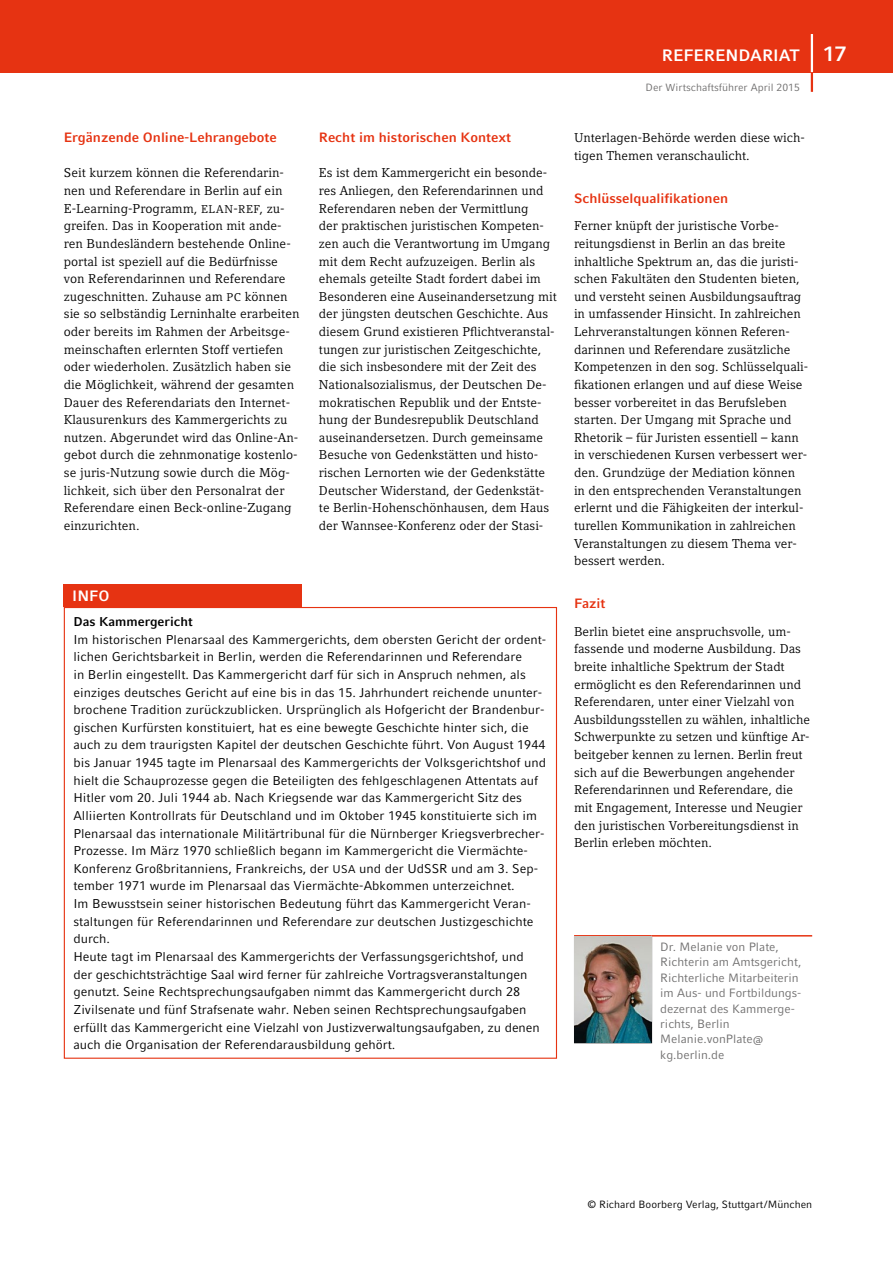
<style>
.page{position:relative;width:893px;height:1263px;background:#fff}
.page>*{position:absolute;margin:0;border:0;box-sizing:border-box;transform-origin:0 0}
.t1{font:700 21px "Compatil Fact LT Pro";color:#fff}
.t2{font:700 16.5px "Compatil Fact LT Pro";color:#fff}
.t3{font:700 15px "Compatil Fact LT Pro";color:#fff}
.A_Ü1_oben{font:700 13.5px "Compatil Fact LT Pro";color:#e63312}
.A_Ü1{font:700 13.5px "Compatil Fact LT Pro";color:#e63312}
.A_Absatz{font:12.75px/17.5px "Compatil Letter LT Pro";color:#000}
.Kasten_Absatz{font:12.75px/17.5px "Compatil Fact LT Pro";color:#000}
.Kasten_Ü1{font:700 12.75px "Compatil Fact LT Pro";color:#000}
.t4{font:12px/15.3px "Compatil Fact LT Pro";color:#706f6f}
.t5{font:10.5px "Compatil Fact LT Pro";color:#000}
.t6{font:10.5px "Compatil Fact LT Pro";color:#706f6f}
.s1{font-size:11.25px}
</style>
<div class="page">
<hr style="left:574px;top:935px;width:78px;height:1px;background:#e63312">
<hr style="left:652px;top:935px;width:160px;height:1px;background:#e63312">
<hr style="left:574px;top:936px;width:1px;height:107px;background:#9d9d9c">
<hr style="left:651px;top:936px;width:1px;height:107px;background:#9d9d9c">
<hr style="left:574px;top:1043px;width:78px;height:1px;background:#9d9d9c">
<img style="left:575px;top:936px;width:76px;height:107px">
<div style="left:64px;top:584px;width:238px;height:23px;background:#e63312"></div>
<div style="left:0;top:0;width:893px;height:72px;background:#e63312"></div>
<hr style="left:811px;top:34px;width:2px;height:38px;background:#fff">
<hr style="left:811px;top:72px;width:2px;height:20px;background:#e63312">
<p class="A_Ü1_oben" style="left:64px;top:129px;width:215px">Ergänzende Online-Lehrangebote</p>
<p class="A_Absatz" style="left:64px;top:164px;width:237px">Seit kurzem können die Referendarin&shy;nen und Referendare in Berlin auf ein E-Learning-Programm, <span class="s1">ELAN</span>-<span class="s1">REF</span>, zu&shy;greifen. Das in Kooperation mit ande&shy;ren Bundesländern bestehende Online&shy;portal ist speziell auf die Bedürfnisse von Referendarinnen und Referendare zugeschnitten. Zuhause am <span class="s1">PC</span> können sie so selbständig Lerninhalte erarbeiten oder bereits im Rahmen der Arbeitsge&shy;meinschaften erlernten Stoff vertiefen oder wiederholen. Zusätzlich haben sie die Möglichkeit, während der gesamten Dauer des Referendariats den Internet-Klausurenkurs des Kammergerichts zu nutzen. Abgerundet wird das Online-An&shy;gebot durch die zehnmonatige kostenlo&shy;se juris-Nutzung sowie durch die Mög&shy;lichkeit, sich über den Personalrat der Referendare einen Beck-online-Zugang einzurichten.</p>
<p class="A_Ü1_oben" style="left:319px;top:129px;width:194px">Recht im historischen Kontext</p>
<p class="A_Absatz" style="left:319px;top:164px;width:239px">Es ist dem Kammergericht ein besonde&shy;res Anliegen, den Referendarinnen und Referendaren neben der Vermittlung<br>der praktischen juristischen Kompeten&shy;zen auch die Verantwortung im Umgang mit dem Recht aufzuzeigen. Berlin als ehemals geteilte Stadt fordert dabei im Besonderen eine Auseinandersetzung mit der jüngsten deutschen Geschichte. Aus diesem Grund existieren Pflichtveranstal&shy;tungen zur juristischen Zeitgeschichte, die sich insbesondere mit der Zeit des Nationalsozialismus, der Deutschen De&shy;mokratischen Republik und der Entste&shy;hung der Bundesrepublik Deutschland auseinandersetzen. Durch gemeinsame Besuche von Gedenkstätten und histo&shy;rischen Lernorten wie der Gedenkstätte Deutscher Widerstand, der Gedenkstät&shy;te Berlin-Hohenschönhausen, dem Haus der Wannsee-Konferenz oder der Stasi-</p>
<p class="t3" style="left:72px;top:587px;width:39px">INFO</p>
<p class="Kasten_Ü1" style="left:73px;top:614px;width:121px">Das Kammergericht</p>
<p class="Kasten_Absatz" style="left:73px;top:630px;width:474px">Im historischen Plenarsaal des Kammergerichts, dem obersten Gericht der ordent&shy;lichen Gerichtsbarkeit in Berlin, werden die Referendarinnen und Referendare<br>in Berlin eingestellt. Das Kammergericht darf für sich in Anspruch nehmen, als einziges deutsches Gericht auf eine bis in das 15. Jahrhundert reichende ununter&shy;brochene Tradition zurückzublicken. Ursprünglich als Hofgericht der Brandenbur&shy;gischen Kurfürsten konstituiert, hat es eine bewegte Geschichte hinter sich, die auch zu dem traurigsten Kapitel der deutschen Geschichte führt. Von August 1944 bis Januar 1945 tagte im Plenarsaal des Kammergerichts der Volksgerichtshof und hielt die Schauprozesse gegen die Beteiligten des fehlgeschlagenen Attentats auf Hitler vom 20. Juli 1944 ab. Nach Kriegsende war das Kammergericht Sitz des Alliierten Kontrollrats für Deutschland und im Oktober 1945 konstituierte sich im Plenarsaal das internationale Militärtribunal für die Nürnberger Kriegsverbrecher-Prozesse. Im März 1970 schließlich begann im Kammergericht die Viermächte-Konferenz Großbritanniens, Frankreichs, der <span class="s1">USA</span> und der UdSSR und am 3. Sep&shy;tember 1971 wurde im Plenarsaal das Viermächte-Abkommen unterzeichnet.<br>Im Bewusstsein seiner historischen Bedeutung führt das Kammergericht Veran&shy;staltungen für Referendarinnen und Referendare zur deutschen Justizgeschichte durch.</p>
<p class="Kasten_Absatz" style="left:73px;top:948px;width:468px">Heute tagt im Plenarsaal des Kammergerichts der Verfassungsgerichtshof, und der geschichtsträchtige Saal wird ferner für zahlreiche Vortragsveranstaltungen genutzt. Seine Rechtsprechungsaufgaben nimmt das Kammergericht durch 28<br>Zivilsenate und fünf Strafsenate wahr. Neben seinen Rechtsprechungsaufgaben erfüllt das Kammergericht eine Vielzahl von Justizverwaltungsaufgaben, zu denen auch die Organisation der Referendarausbildung gehört.</p>
<p class="t2" style="left:662px;top:46px;width:23px">Referendariat</p>
<h1 class="t1" style="left:823px;top:42px;width:25px">17</h1>
<p class="t6" style="left:646px;top:81px;width:156px">Der Wirtschaftsführer April 2015</p>
<p class="A_Absatz" style="left:574px;top:129px;width:232px">Unterlagen-Behörde werden diese wich&shy;tigen Themen veranschaulicht.</p>
<p class="A_Ü1" style="left:574px;top:190px;width:156px">Schlüsselqualifikationen</p>
<p class="A_Absatz" style="left:574px;top:217px;width:236px">Ferner knüpft der juristische Vorbe&shy;reitungsdienst in Berlin an das breite inhaltliche Spektrum an, das die juristi&shy;schen Fakultäten den Studenten bieten, und versteht seinen Ausbildungsauftrag in umfassender Hinsicht. In zahlreichen Lehrveranstaltungen können Referen&shy;darinnen und Referendare zusätzliche Kompetenzen in den sog. Schlüsselquali&shy;fikationen erlangen und auf diese Weise besser vorbereitet in das Berufsleben starten. Der Umgang mit Sprache und Rhetorik – für Juristen essentiell – kann in verschiedenen Kursen verbessert wer&shy;den. Grundzüge der Mediation können in den entsprechenden Veranstaltungen erlernt und die Fähigkeiten der interkul&shy;turellen Kommunikation in zahlreichen Veranstaltungen zu diesem Thema ver&shy;bessert werden.</p>
<p class="A_Ü1" style="left:574px;top:596px;width:33px">Fazit</p>
<p class="A_Absatz" style="left:574px;top:622px;width:238px">Berlin bietet eine anspruchsvolle, um&shy;fassende und moderne Ausbildung. Das breite inhaltliche Spektrum der Stadt ermöglicht es den Referendarinnen und Referendaren, unter einer Vielzahl von Ausbildungsstellen zu wählen, inhaltliche Schwerpunkte zu setzen und künftige Ar&shy;beitgeber kennen zu lernen. Berlin freut sich auf die Bewerbungen angehender Referendarinnen und Referendare, die mit Engagement, Interesse und Neugier den juristischen Vorbereitungsdienst in Berlin erleben möchten.</p>
<p class="t4" style="left:660px;top:939px;width:143px">Dr. Melanie von Plate,<br>Richterin am Amtsgericht,<br>Richterliche Mitarbeiterin im Aus- und Fortbildungs&shy;dezernat des Kammerge&shy;richts, Berlin<br>Melanie.vonPlate@ kg.berlin.de</p>
<p class="t5" style="left:587px;top:1198px;width:226px">© Richard Boorberg Verlag, Stuttgart/München</p>
</div>
